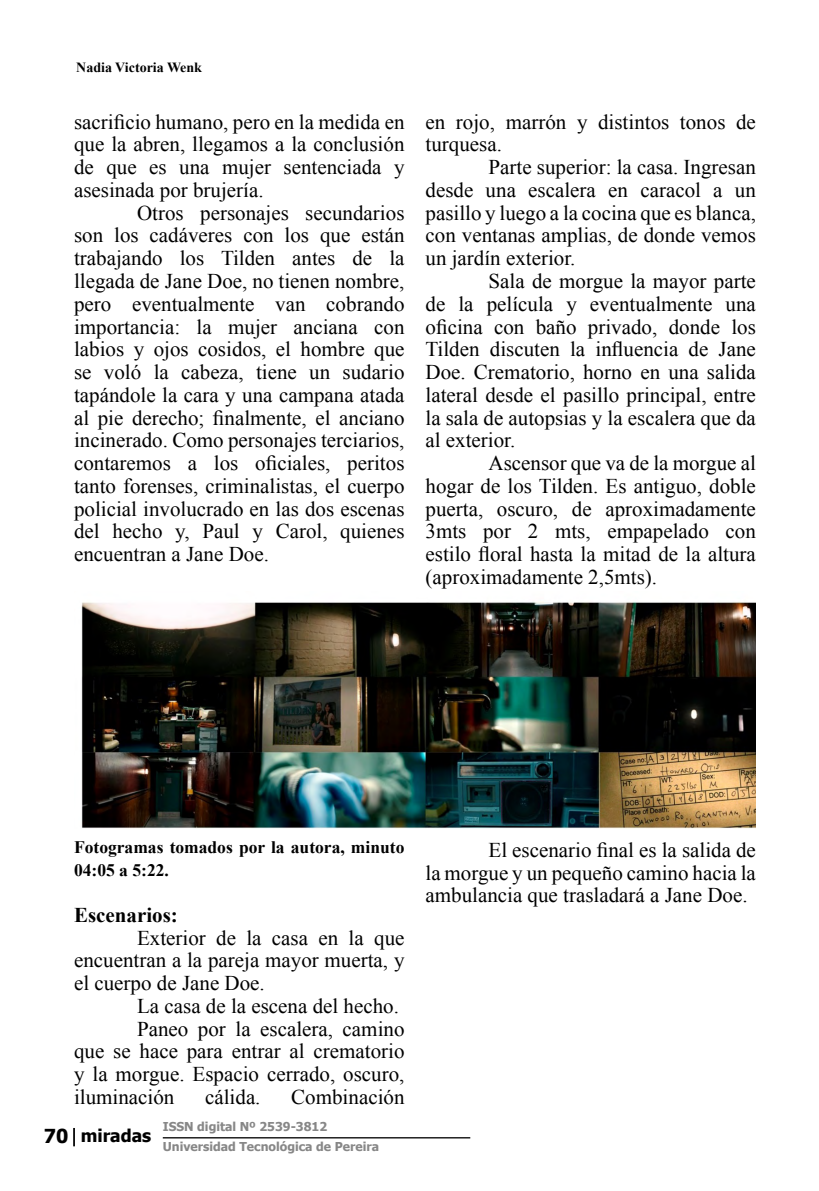
<style>
.page{position:relative;width:819px;height:1191px;background:#fff}
.page>*{position:absolute;margin:0;border:0;box-sizing:border-box;transform-origin:0 0}
.t1{font:21px/22.8px "Times New Roman";color:#000;text-align:justify}
.t2{font:700 21px "Times New Roman";color:#000}
.t3{font:700 19.25px "Tahoma";color:#000}
.t4{font:700 17.5px/22.8px "Times New Roman";color:#000}
.t5{font:700 17.5px "Tahoma";color:#000}
.t6{font:700 14px "Times New Roman";color:#000}
.t7{font:700 12.25px "Tahoma";color:#878787}
</style>
<div class="page">
<svg style="left:73px;top:1128px;width:2px;height:18px"></svg>
<hr style="left:163px;top:1137px;width:307px;height:1px;background:#000">
<img style="left:81px;top:602px;width:675px;height:226px">
<p class="t6" style="left:76px;top:58px;width:127px">Nadia Victoria Wenk</p>
<p class="t1" style="left:74px;top:110px;width:332px">sacrificio humano, pero en la medida en que la abren, llegamos a la conclusión de que es una mujer sentenciada y asesinada por brujería.</p>
<p class="t1" style="left:74px;top:201px;width:332px;text-indent:63px">Otros personajes secundarios son los cadáveres con los que están trabajando los Tilden antes de la llegada de Jane Doe, no tienen nombre, pero eventualmente van cobrando importancia: la mujer anciana con labios y ojos cosidos, el hombre que se voló la cabeza, tiene un sudario tapándole la cara y una campana atada al pie derecho; finalmente, el anciano incinerado. Como personajes terciarios, contaremos a los oficiales, peritos tanto forenses, criminalistas, el cuerpo policial involucrado en las dos escenas del hecho y, Paul y Carol, quienes encuentran a Jane Doe.</p>
<p class="t1" style="left:425px;top:110px;width:332px">en rojo, marrón y distintos tonos de turquesa.</p>
<p class="t1" style="left:425px;top:155px;width:332px;text-indent:63px">Parte superior: la casa. Ingresan desde una escalera en caracol a un pasillo y luego a la cocina que es blanca, con ventanas amplias, de donde vemos un jardín exterior.</p>
<p class="t1" style="left:425px;top:269px;width:332px;text-indent:63px">Sala de morgue la mayor parte de la película y eventualmente una oficina con baño privado, donde los Tilden discuten la influencia de Jane Doe. Crematorio, horno en una salida lateral desde el pasillo principal, entre la sala de autopsias y la escalera que da al exterior.</p>
<p class="t1" style="left:425px;top:451px;width:332px;text-indent:63px">Ascensor que va de la morgue al hogar de los Tilden. Es antiguo, doble puerta, oscuro, de aproximadamente 3mts por 2 mts, empapelado con estilo floral hasta la mitad de la altura (aproximadamente 2,5mts).</p>
<p class="t4" style="left:74px;top:835px;width:332px">Fotogramas tomados por la autora, minuto<br>04:05 a 5:22.</p>
<p class="t2" style="left:74px;top:900px;width:105px">Escenarios:</p>
<p class="t1" style="left:74px;top:925px;width:332px;text-indent:63px">Exterior de la casa en la que encuentran a la pareja mayor muerta, y el cuerpo de Jane Doe.</p>
<p class="t1" style="left:137px;top:994px;width:263px">La casa de la escena del hecho.</p>
<p class="t1" style="left:74px;top:1016px;width:332px;text-indent:63px">Paneo por la escalera, camino que se hace para entrar al crematorio y la morgue. Espacio cerrado, oscuro, iluminación</p>
<p class="t1" style="left:205px;top:1085px;width:57px">cálida.</p>
<p class="t1" style="left:291px;top:1085px;width:115px">Combinación</p>
<p class="t3" style="left:44px;top:1122px;width:26px">70</p>
<p class="t5" style="left:81px;top:1123px;width:72px">miradas</p>
<p class="t7" style="left:163px;top:1118px;width:166px">ISSN digital Nº 2539-3812</p>
<p class="t7" style="left:163px;top:1137px;width:218px">Universidad Tecnológica de Pereira</p>
<p class="t1" style="left:425px;top:838px;width:332px;text-indent:63px">El escenario final es la salida de la morgue y un pequeño camino hacia la ambulancia que trasladará a Jane Doe.</p>
</div>
